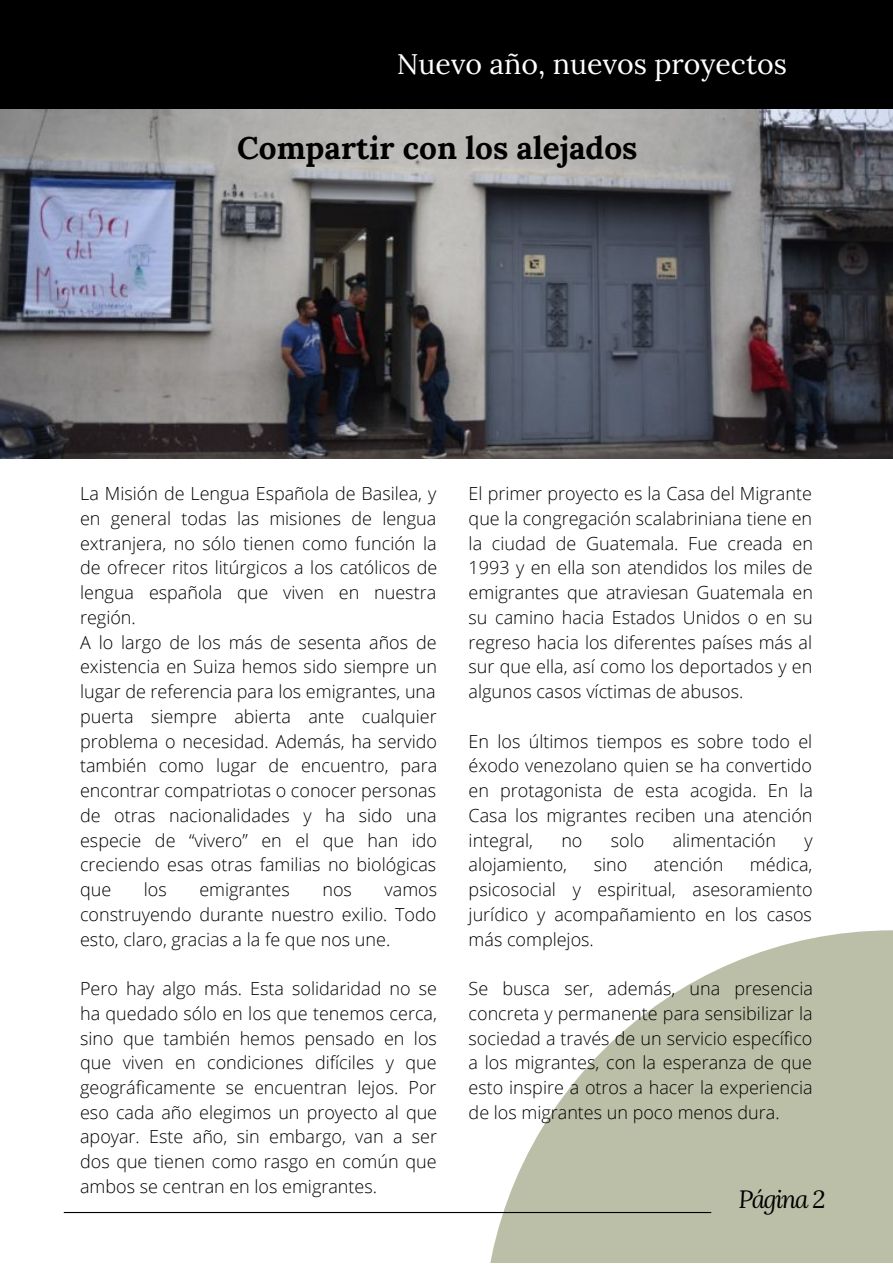
<style>
.page{position:relative;width:893px;height:1264px;background:#fff}
.page>*{position:absolute;margin:0;border:0;box-sizing:border-box;transform-origin:0 0}
.t1{font:700 31.5px "Lora";color:#000}
.t2{font:28.5px "Lora";color:#fff}
.t3{font:italic 24.75px "Lora";letter-spacing:-.06em;color:#000}
.t4{font:300 18px/24.8px "Open Sans";color:#000;text-align:justify}
</style>
<div class="page">
<svg style="left:483px;top:930px;width:409px;height:332px;fill:#bcbfa7"></svg>
<hr style="left:64px;top:1211px;width:646px;height:1px;background:#000">
<div style="left:0;top:0;width:892px;height:209px;background:#000"></div>
<img style="left:0;top:110px;width:892px;height:348px">
<h2 class="t2" style="left:397px;top:45px;width:391px">Nuevo año, nuevos proyectos</h2>
<h1 class="t1" style="left:237px;top:128px;width:402px">Compartir con los alejados</h1>
<p class="t4" style="left:80px;top:481px;width:358px;text-align:left">La Misión de Lengua Española de Basilea, y en general todas las misiones de lengua extranjera, no sólo tienen como función la de ofrecer ritos litúrgicos a los católicos de lengua española que viven en nuestra región.<br>A lo largo de los más de sesenta años de existencia en Suiza hemos sido siempre un lugar de referencia para los emigrantes, una puerta siempre abierta ante cualquier problema o necesidad. Además, ha servido también como lugar de encuentro, para encontrar compatriotas o conocer personas de otras nacionalidades y ha sido una especie de “vivero” en el que han ido creciendo esas otras familias no biológicas que</p>
<p class="t4" style="left:144px;top:876px;width:24px">los</p>
<p class="t4" style="left:199px;top:876px;width:92px">emigrantes</p>
<p class="t4" style="left:322px;top:876px;width:31px">nos</p>
<p class="t4" style="left:80px;top:876px;width:358px;text-indent:304px">vamos construyendo durante nuestro exilio. Todo esto, claro, gracias a la fe que nos une.</p>
<p class="t4" style="left:80px;top:975px;width:358px">Pero hay algo más. Esta solidaridad no se ha quedado sólo en los que tenemos cerca, sino que también hemos pensado en los que viven en condiciones difíciles y que geográficamente se encuentran lejos. Por eso cada año elegimos un proyecto al que apoyar. Este año, sin embargo, van a ser dos que tienen como rasgo en común que ambos se centran en los emigrantes.</p>
<p class="t4" style="left:468px;top:481px;width:346px">El primer proyecto es la Casa del Migrante que la congregación scalabriniana tiene en la ciudad de Guatemala. Fue creada en 1993 y en ella son atendidos los miles de emigrantes que atraviesan Guatemala en su camino hacia Estados Unidos o en su regreso hacia los diferentes países más al sur que ella, así como los deportados y en algunos casos víctimas de abusos.</p>
<p class="t4" style="left:468px;top:728px;width:346px">En los últimos tiempos es sobre todo el éxodo venezolano quien se ha convertido en protagonista de esta acogida. En la Casa los migrantes reciben una atención integral,</p>
<p class="t4" style="left:561px;top:827px;width:23px">no</p>
<p class="t4" style="left:610px;top:827px;width:35px">solo</p>
<p class="t4" style="left:672px;top:827px;width:105px">alimentación</p>
<p class="t4" style="left:804px;top:827px;width:10px">y</p>
<p class="t4" style="left:468px;top:852px;width:100px">alojamiento,</p>
<p class="t4" style="left:593px;top:852px;width:35px">sino</p>
<p class="t4" style="left:653px;top:852px;width:71px">atención</p>
<p class="t4" style="left:468px;top:852px;width:345px;text-indent:281px">médica, psicosocial y espiritual, asesoramiento jurídico y acompañamiento en los casos más complejos.</p>
<p class="t4" style="left:468px;top:975px;width:346px">Se busca ser, además, una presencia concreta y permanente para sensibilizar la sociedad a través de un servicio específico a los migrantes, con la esperanza de que esto inspire a otros a hacer la experiencia de los migrantes un poco menos dura.</p>
<h3 class="t3" style="left:738px;top:1182px;width:88px">Página 2</h3>
</div>
